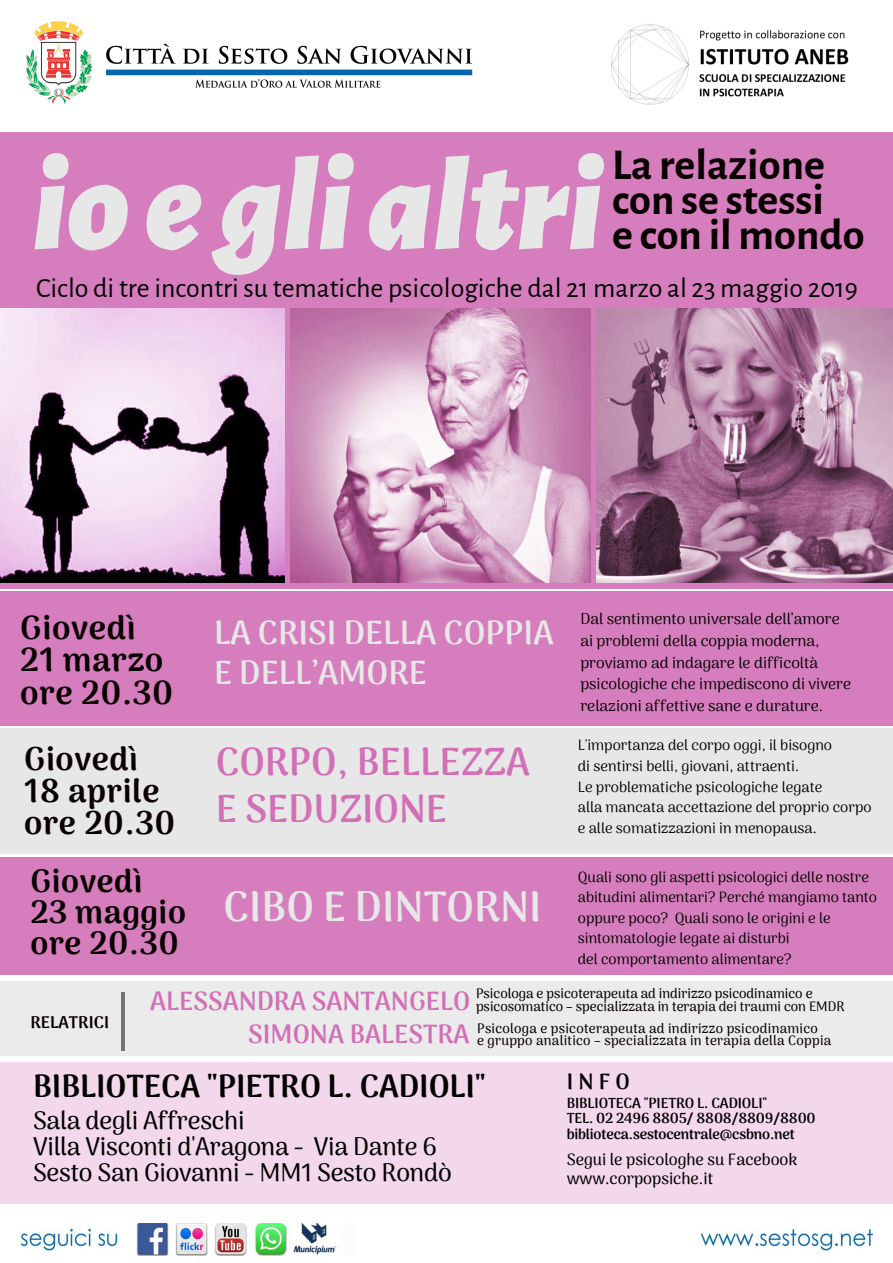
<style>
.page{position:relative;width:893px;height:1263px;background:#fff}
.page>*{position:absolute;margin:0;border:0;box-sizing:border-box;transform-origin:0 0}
.t1{font:italic 900 132.82px "Alegreya Sans";color:#e7e7e7}
.t2{font:700 44.25px/35.2px "Alegreya Sans";color:#080001}
.t3{font:800 41.85px "Arima Madurai";color:#e7e7e7}
.t4{font:800 38.62px/46.8px "Arima Madurai";color:#d26fb6}
.t5{font:800 33px/39.9px "Arima Madurai";color:#e7e7e7}
.t6{font:900 33px/32.2px "Arima Madurai";letter-spacing:.02em;color:#080001}
.t7{font:900 32.55px/31.8px "Arima Madurai";letter-spacing:.02em;color:#080001}
.t8{font:900 32.03px/31.3px "Arima Madurai";letter-spacing:.02em;color:#080001}
.t9{font:900 31.65px "Arima Madurai";letter-spacing:-.005em;color:#000}
.t10{font:27.9px "Alegreya Sans";color:#000}
.t11{font:800 26.03px/33.5px "Arima Madurai";color:#d26fb6;text-align:right}
.t12{font:500 24.9px/26px "Arima Madurai";letter-spacing:-.01em;color:#000}
.t13{font:800 21.83px "Arima Madurai";color:#000}
.t14{font:900 16.73px "Arima Madurai";color:#080001}
.t15{font:500 16.2px/18.9px "Arima Madurai";color:#000}
.t16{font:15.75px/21.7px "Arima Madurai";color:#000}
.t17{font:14.92px/20.5px "Arima Madurai";color:#000}
.t18{font:14.85px/20.5px "Arima Madurai";color:#000}
.t19{font:800 14.33px/15.1px "Arima Madurai";letter-spacing:-.01em;color:#000}
.t20{font:500 13.5px/12.8px "Arima Madurai";color:#080001}
.t21{font:500 13.5px/12.8px "Arima Madurai";letter-spacing:.02em;color:#080001}
</style>
<div class="page">
<img style="left:19px;top:1223px;width:855px;height:33px">
<img style="left:26px;top:21px;width:447px;height:83px">
<div style="left:0;top:132px;width:893px;height:593px;background:#d67dbd"></div>
<img style="left:0;top:308px;width:285px;height:275px">
<img style="left:290px;top:308px;width:301px;height:275px">
<img style="left:596px;top:308px;width:297px;height:275px">
<div style="left:0;top:981px;width:893px;height:74px;background:#ebebeb"></div>
<div style="left:0;top:728px;width:893px;height:125px;background:#e7e7e7"></div>
<img style="left:611px;top:24px;width:238px;height:81px">
<div style="left:0;top:857px;width:893px;height:117px;background:#d67dbd"></div>
<div style="left:0;top:1062px;width:893px;height:142px;background:#f3d8eb"></div>
<hr style="left:122px;top:992px;width:3px;height:59px;background:#737373">
<hr style="left:0;top:589px;width:893px;height:2px;background:#fff">
<h1 class="t1" style="left:33px;top:129px;width:571px">io eglialtri</h1>
<h2 class="t2" style="left:612px;top:148px;width:254px">La relazione con se stessi<br>e con il mondo</h2>
<h3 class="t10" style="left:36px;top:272px;width:823px">Ciclo di tre incontri su tematiche psicologiche dal 21 marzo al 23 maggio 2019</h3>
<h3 class="t6" style="left:20px;top:612px;width:154px">Giovedì<br>21 marzo ore 20.30</h3>
<h3 class="t7" style="left:24px;top:743px;width:152px">Giovedì<br>18 aprile ore 20.30</h3>
<h3 class="t8" style="left:30px;top:865px;width:157px">Giovedì<br>23 maggio ore 20.30</h3>
<h3 class="t5" style="left:214px;top:612px;width:341px">LA CRISI DELLA COPPIA<br>E DELL’AMORE</h3>
<h3 class="t4" style="left:216px;top:738px;width:316px">CORPO, BELLEZZA<br>E SEDUZIONE</h3>
<h3 class="t3" style="left:224px;top:882px;width:319px">CIBO E DINTORNI</h3>
<p class="t16" style="left:580px;top:608px;width:272px">Dal sentimento universale dell’amore ai problemi della coppia moderna, proviamo ad indagare le difficoltà psicologiche che impediscono di vivere relazioni affettive sane e durature.</p>
<p class="t17" style="left:578px;top:735px;width:295px">L'importanza del corpo oggi, il bisogno<br>di sentirsi belli, giovani, attraenti.<br>Le problematiche psicologiche legate<br>alla mancata accettazione del proprio corpo e alle somatizzazioni in menopausa.</p>
<p class="t18" style="left:578px;top:866px;width:301px">Quali sono gli aspetti psicologici delle nostre abitudini alimentari? Perché mangiamo tanto oppure poco? Quali sono le origini e le sintomatologie legate ai disturbi<br>del comportamento alimentare?</p>
<p class="t14" style="left:30px;top:1012px;width:80px">RELATRICI</p>
<p class="t20" style="left:476px;top:987px;width:370px">Psicologa e psicoterapeuta ad indirizzo psicodinamico e psicosomatico – specializzata in terapia dei traumi con EMDR</p>
<p class="t21" style="left:477px;top:1021px;width:356px">Psicologa e psicoterapeuta ad indirizzo psicodinamico<br>e gruppo analitico – specializzata in terapia della Coppia</p>
<h3 class="t11" style="left:150px;top:984px;width:322px">ALESSANDRA SANTANGELO<br>SIMONA BALESTRA</h3>
<h3 class="t9" style="left:33px;top:1067px;width:454px">BIBLIOTECA "PIETRO L. CADIOLI"</h3>
<h3 class="t12" style="left:33px;top:1107px;width:420px">Sala degli Affreschi<br>Villa Visconti d'Aragona - Via Dante 6<br>Sesto San Giovanni - MM1 Sesto Rondò</h3>
<h3 class="t13" style="left:566px;top:1068px;width:65px">INFO</h3>
<p class="t19" style="left:566px;top:1096px;width:251px">BIBLIOTECA "PIETRO L. CADIOLI"<br>TEL. 02 2496 8805/ 8808/8809/8800 biblioteca.sestocentrale@csbno.net</p>
<p class="t15" style="left:566px;top:1150px;width:232px">Segui le psicologhe su Facebook www.corpopsiche.it</p>
</div>
